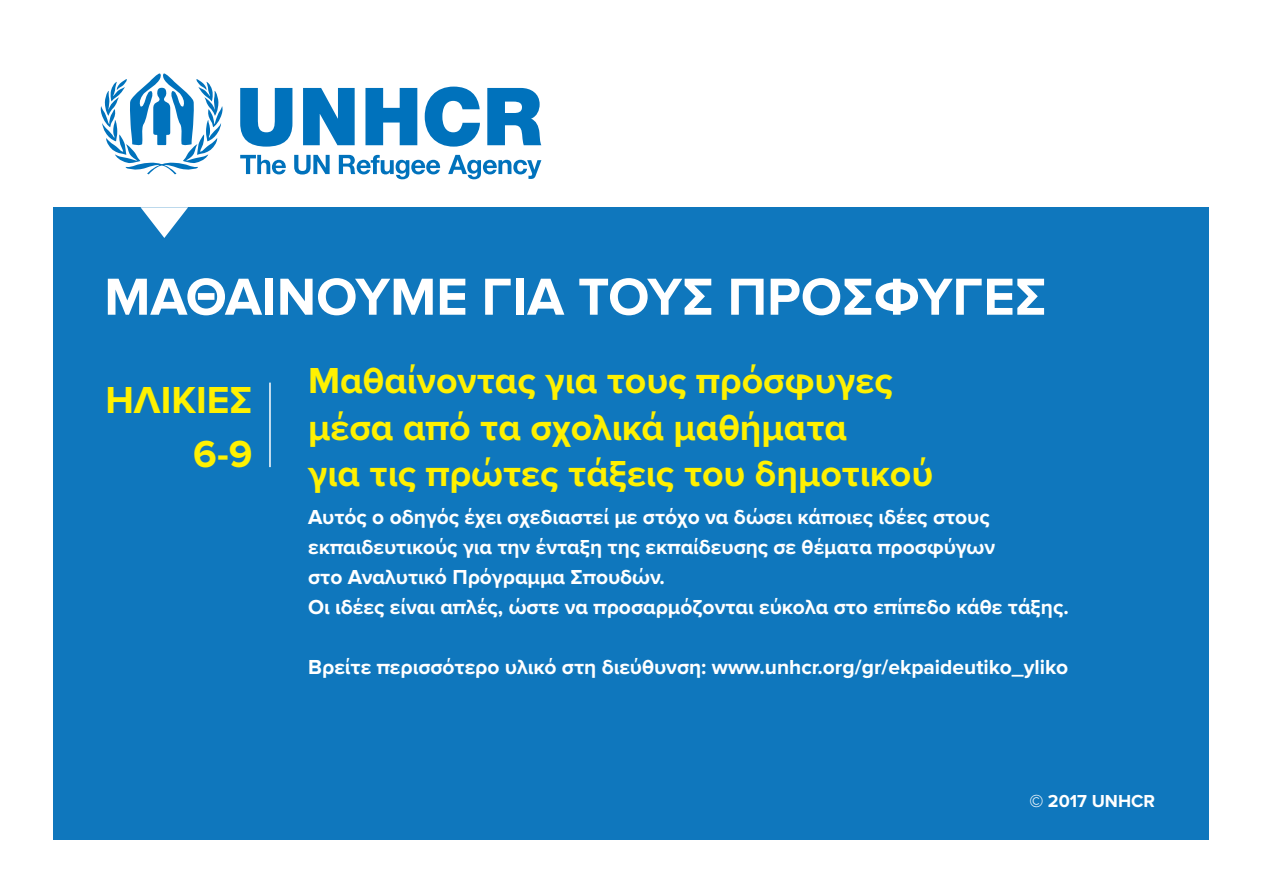
<style>
.page{position:relative;width:1263px;height:893px;background:#fff}
.page>*{position:absolute;margin:0;border:0;box-sizing:border-box;transform-origin:0 0}
.t1{font:700 54px "Proxima Nova";color:#fff}
.t2{font:700 39px/54px "Proxima Nova";color:#fff101;text-align:right}
.t3{font:700 37.5px/46.5px "Proxima Nova";color:#fff101}
.t4{font:700 21px/30px "Proxima Nova";color:#fff}
.t5{font:700 18px "Proxima Nova";color:#fff}
</style>
<div class="page">
<div style="left:54px;top:207px;width:1155px;height:633px;background:#0f77bd"></div>
<hr style="left:269px;top:383px;width:2px;height:84px;background:#fff">
<svg style="left:141px;top:207px;width:47px;height:31px"></svg>
<svg style="left:100px;top:73px;width:123px;height:101px"></svg>
<svg style="left:240px;top:88px;width:52px;height:59px"></svg>
<svg style="left:303px;top:88px;width:52px;height:57px"></svg>
<svg style="left:365px;top:88px;width:52px;height:57px"></svg>
<svg style="left:425px;top:87px;width:55px;height:60px"></svg>
<svg style="left:487px;top:88px;width:54px;height:57px"></svg>
<svg style="left:240px;top:155px;width:46px;height:19px"></svg>
<svg style="left:294px;top:155px;width:36px;height:20px"></svg>
<svg style="left:339px;top:155px;width:101px;height:24px"></svg>
<svg style="left:448px;top:155px;width:93px;height:24px"></svg>
<p class="t1" style="left:104px;top:266px;width:944px">ΜΑΘΑΙΝΟΥΜΕ ΓΙΑ ΤΟΥΣ ΠΡΟΣΦΥΓΕΣ</p>
<p class="t2" style="left:105px;top:374px;width:148px">ΗΛΙΚΙΕΣ<br>6-9</p>
<p class="t3" style="left:308px;top:358px;width:626px">Μαθαίνοντας για τους πρόσφυγες μέσα από τα σχολικά μαθήματα<br>για τις πρώτες τάξεις του δημοτικού</p>
<p class="t4" style="left:308px;top:502px;width:688px">Αυτός ο οδηγός έχει σχεδιαστεί με στόχο να δώσει κάποιες ιδέες στους εκπαιδευτικούς για την ένταξη της εκπαίδευσης σε θέματα προσφύγων στο Αναλυτικό Πρόγραμμα Σπουδών.</p>
<p class="t4" style="left:308px;top:592px;width:762px">Οι ιδέες είναι απλές, ώστε να προσαρμόζονται εύκολα στο επίπεδο κάθε τάξης.</p>
<p class="t4" style="left:308px;top:652px;width:762px">Βρείτε περισσότερο υλικό στη διεύθυνση: www.unhcr.org/gr/ekpaideutiko_yliko</p>
<p class="t5" style="left:1029px;top:790px;width:127px">© 2017 UNHCR</p>
</div>
